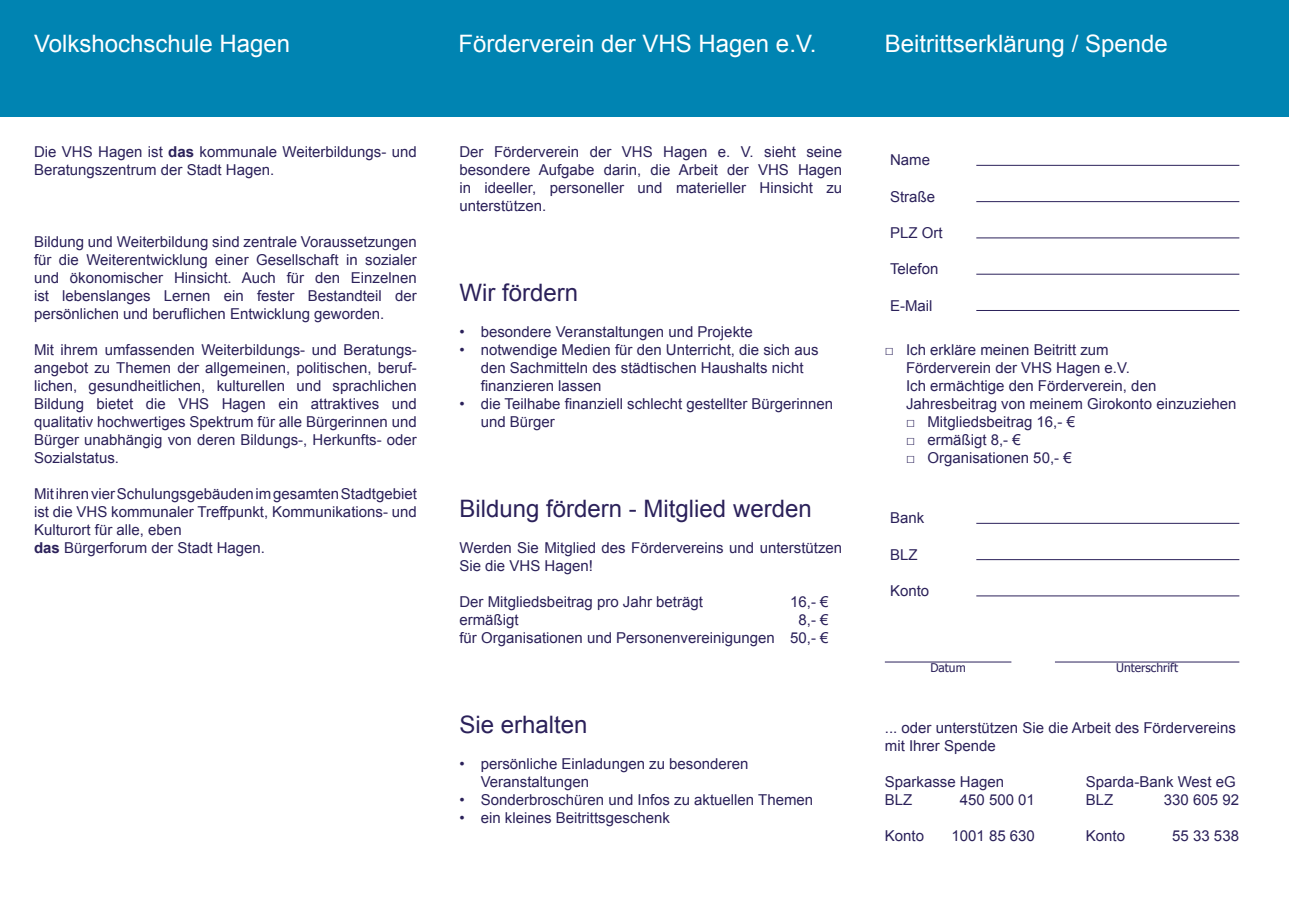
<style>
.page{position:relative;width:1289px;height:919px;background:#fff}
.page>*{position:absolute;margin:0;border:0;box-sizing:border-box;transform-origin:0 0}
.t1{font:24px "Arial";color:#fff}
.t2{font:24px "Arial";color:#2b215a}
.t3{font:15px/18px "Arial";color:#2b215a}
.t4{font:12px "Tahoma";color:#2b215a}
.s1{font-weight:700}
.s2{font-family:"Verdana"}
</style>
<div class="page">
<div style="left:0;top:0;width:1288px;height:117px;background:#0084b2"></div>
<hr style="left:976px;top:165px;width:263px;height:1px;background:#2b215a">
<hr style="left:976px;top:201px;width:263px;height:1px;background:#2b215a">
<hr style="left:976px;top:237px;width:263px;height:1px;background:#2b215a">
<hr style="left:976px;top:274px;width:263px;height:1px;background:#2b215a">
<hr style="left:976px;top:310px;width:263px;height:1px;background:#2b215a">
<hr style="left:976px;top:523px;width:263px;height:1px;background:#2b215a">
<hr style="left:976px;top:559px;width:263px;height:1px;background:#2b215a">
<hr style="left:976px;top:595px;width:263px;height:1px;background:#2b215a">
<hr style="left:884px;top:661px;width:127px;height:1px;background:#2b215a">
<hr style="left:1054px;top:661px;width:185px;height:1px;background:#2b215a">
<h1 class="t1" style="left:34px;top:27px;width:258px">Volkshochschule Hagen</h1>
<p class="t3" style="left:34px;top:143px;width:384px">Die VHS Hagen ist <span class="s1">das</span> kommunale Weiterbildungs- und<br>Beratungszentrum der Stadt Hagen.</p>
<p class="t3" style="left:34px;top:233px;width:384px;text-align:justify">Bildung und Weiterbildung sind zentrale Voraussetzungen für die Weiterentwicklung einer Gesellschaft in sozialer und ökonomischer Hinsicht. Auch für den Einzelnen ist lebenslanges Lernen ein fester Bestandteil der persönlichen und beruflichen Entwicklung geworden.</p>
<p class="t3" style="left:34px;top:341px;width:384px;text-align:justify">Mit ihrem umfassenden Weiterbildungs- und Beratungs&shy;angebot zu Themen der allgemeinen, politischen, beruf&shy;lichen, gesundheitlichen, kulturellen und sprachlichen Bildung bietet die VHS Hagen ein attraktives und qualitativ hochwertiges Spektrum für alle Bürgerinnen und Bürger unabhängig von deren Bildungs-, Herkunfts- oder Sozialstatus.</p>
<p class="t3" style="left:34px;top:485px;width:384px">Mit ihren vier Schulungsgebäuden im gesamten Stadtgebiet ist die VHS kommunaler Treffpunkt, Kommunikations- und Kulturort für alle, eben<br><span class="s1">das</span> Bürgerforum der Stadt Hagen.</p>
<h1 class="t1" style="left:458px;top:27px;width:359px">Förderverein der VHS Hagen e.V.</h1>
<h1 class="t1" style="left:884px;top:27px;width:284px">Beitrittserklärung / Spende</h1>
<p class="t3" style="left:459px;top:143px;width:384px;text-align:justify">Der Förderverein der VHS Hagen e. V. sieht seine besondere Aufgabe darin, die Arbeit der VHS Hagen in ideeller, personeller und materieller Hinsicht zu unterstützen.</p>
<h1 class="t2" style="left:459px;top:277px;width:120px">Wir fördern</h1>
<p class="t3" style="left:459px;top:323px;width:295px">• besondere Veranstaltungen und Projekte</p>
<p class="t3" style="left:480px;top:341px;width:339px;text-indent:-21px">• notwendige Medien für den Unterricht, die sich aus den Sachmitteln des städtischen Haushalts nicht finanzieren lassen</p>
<p class="t3" style="left:480px;top:395px;width:354px;text-indent:-21px">• die Teilhabe finanziell schlecht gestellter Bürgerinnen und Bürger</p>
<h1 class="t2" style="left:459px;top:493px;width:354px">Bildung fördern - Mitglied werden</h1>
<p class="t3" style="left:459px;top:539px;width:384px">Werden Sie Mitglied des Fördervereins und unterstützen<br>Sie die VHS Hagen!</p>
<p class="t3" style="left:459px;top:593px;width:245px">Der Mitgliedsbeitrag pro Jahr beträgt</p>
<p class="t3" style="left:790px;top:593px;width:40px">16,- €</p>
<p class="t3" style="left:459px;top:611px;width:61px">ermäßigt</p>
<p class="t3" style="left:459px;top:611px;width:371px;text-align:right">8,- €<br>für Organisationen und Personenvereinigungen 50,- €</p>
<h1 class="t2" style="left:459px;top:709px;width:130px">Sie erhalten</h1>
<p class="t3" style="left:480px;top:755px;width:269px;text-indent:-21px">• persönliche Einladungen zu besonderen<br>Veranstaltungen</p>
<p class="t3" style="left:459px;top:791px;width:355px">• Sonderbroschüren und Infos zu aktuellen Themen</p>
<p class="t3" style="left:459px;top:809px;width:212px">• ein kleines Beitrittsgeschenk</p>
<p class="t3" style="left:890px;top:151px;width:42px">Name</p>
<p class="t3" style="left:890px;top:187px;width:47px">Straße</p>
<p class="t3" style="left:890px;top:224px;width:54px">PLZ Ort</p>
<p class="t3" style="left:890px;top:260px;width:50px">Telefon</p>
<p class="t3" style="left:890px;top:296px;width:44px">E-Mail</p>
<p class="t3" style="left:906px;top:341px;width:332px;text-indent:-21px"><span class="s2">□</span> Ich erkläre meinen Beitritt zum<br>Förderverein der VHS Hagen e.V.<br>Ich ermächtige den Förderverein, den Jahresbeitrag von meinem Girokonto einzuziehen</p>
<p class="t3" style="left:906px;top:413px;width:170px"><span class="s2">□</span> Mitgliedsbeitrag 16,- €</p>
<p class="t3" style="left:906px;top:431px;width:116px"><span class="s2">□</span> ermäßigt 8,- €</p>
<p class="t3" style="left:906px;top:449px;width:167px"><span class="s2">□</span> Organisationen 50,- €</p>
<p class="t3" style="left:890px;top:509px;width:36px">Bank</p>
<p class="t3" style="left:890px;top:545px;width:29px">BLZ</p>
<p class="t3" style="left:890px;top:581px;width:41px">Konto</p>
<p class="t4" style="left:930px;top:659px;width:37px">Datum</p>
<p class="t4" style="left:1116px;top:659px;width:63px">Unterschrift</p>
<p class="t3" style="left:884px;top:719px;width:352px">... oder unterstützen Sie die Arbeit des Fördervereins mit Ihrer Spende</p>
<p class="t3" style="left:884px;top:773px;width:121px">Sparkasse Hagen</p>
<p class="t3" style="left:1085px;top:773px;width:151px">Sparda-Bank West eG</p>
<p class="t3" style="left:884px;top:791px;width:29px">BLZ</p>
<p class="t3" style="left:959px;top:791px;width:77px">450 500 01</p>
<p class="t3" style="left:1085px;top:791px;width:29px">BLZ</p>
<p class="t3" style="left:1163px;top:791px;width:77px">330 605 92</p>
<p class="t3" style="left:884px;top:827px;width:41px">Konto</p>
<p class="t3" style="left:951px;top:827px;width:85px">1001 85 630</p>
<p class="t3" style="left:1085px;top:827px;width:41px">Konto</p>
<p class="t3" style="left:1172px;top:827px;width:68px">55 33 538</p>
</div>
